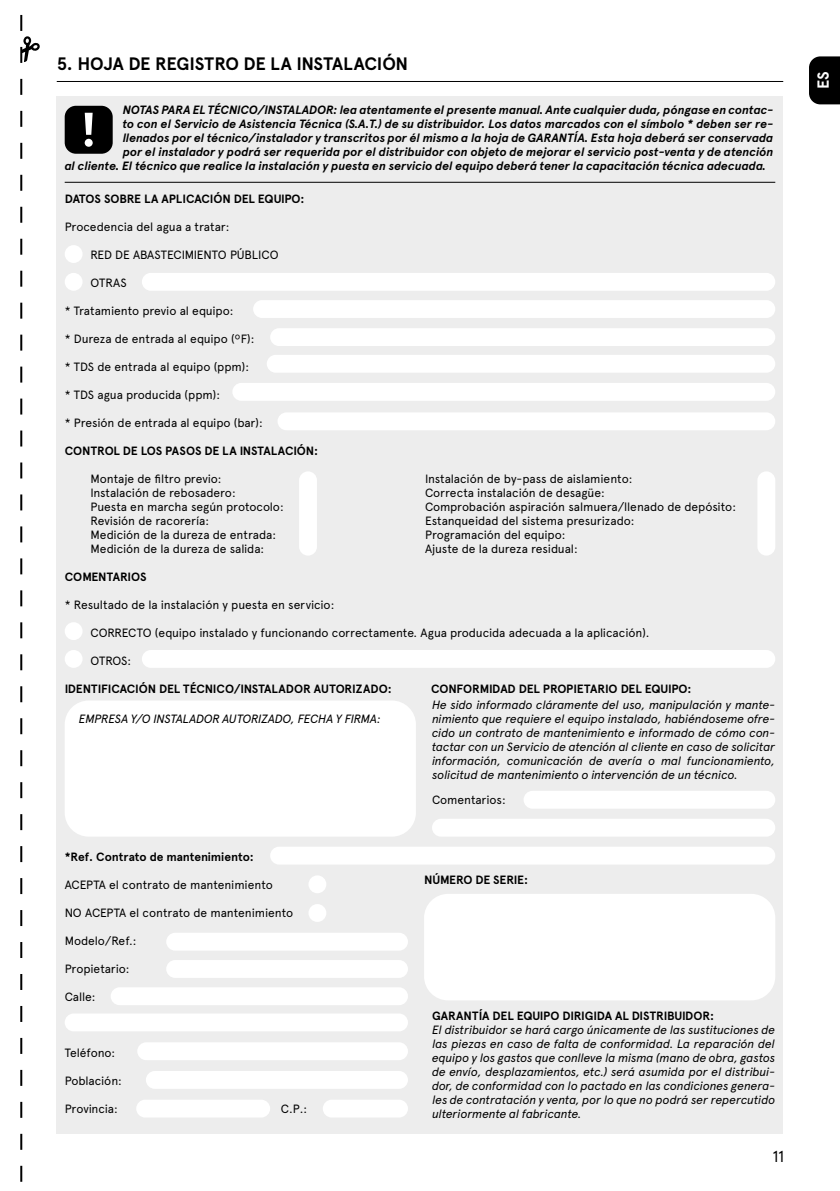
<style>
.page{position:relative;width:840px;height:1191px;background:#fff}
.page>*{position:absolute;margin:0;border:0;box-sizing:border-box;transform-origin:0 0}
.t1{font:700 18px "Apercu Pro";letter-spacing:-.015em;color:#000}
.t2{font:16px "Apercu Pro";color:#000}
.t3{font:700 16px "Apercu Pro";color:#fff}
.t4{font:12px "Apercu Pro";letter-spacing:-.01em;color:#000}
.t5{font:italic 12px/14px "Apercu Pro";letter-spacing:-.015em;color:#000;text-align:justify}
.t6{font:italic 700 12px "Apercu Pro";letter-spacing:-.005em;color:#000}
.t7{font:700 12px "Apercu Pro";letter-spacing:-.01em;color:#000}
</style>
<div class="page">
<div style="left:57px;top:96px;width:725px;height:1038px;background:#ededed"></div>
<svg style="left:809px;top:56px;width:30px;height:48px"></svg>
<div style="left:424px;top:894px;width:350px;height:106px;background:#fff;border-radius:24px"></div>
<hr style="left:57px;top:81px;width:725px;height:1px;background:#000">
<hr style="left:65px;top:182px;width:709px;height:1px;background:#000">
<div style="left:65px;top:700px;width:350px;height:136px;background:#fff;border-radius:24px"></div>
<svg style="left:20px;top:14px;width:20px;height:1168px"></svg>
<div style="left:65px;top:106px;width:48px;height:48px;background:#000;border-radius:11px"></div>
<svg style="left:85px;top:113px;width:8px;height:34px"></svg>
<div style="left:253px;top:300px;width:521px;height:18px;background:#fff;border-radius:9px"></div>
<div style="left:270px;top:328px;width:504px;height:18px;background:#fff;border-radius:9px"></div>
<div style="left:142px;top:273px;width:632px;height:18px;background:#fff;border-radius:9px"></div>
<div style="left:142px;top:650px;width:632px;height:18px;background:#fff;border-radius:9px"></div>
<div style="left:266px;top:355px;width:508px;height:18px;background:#fff;border-radius:9px"></div>
<div style="left:232px;top:383px;width:542px;height:18px;background:#fff;border-radius:9px"></div>
<div style="left:277px;top:412px;width:497px;height:18px;background:#fff;border-radius:9px"></div>
<div style="left:299px;top:471px;width:18px;height:84px;background:#fff;border-radius:9px"></div>
<div style="left:65px;top:245px;width:17px;height:18px;background:#fff;border-radius:50%"></div>
<div style="left:65px;top:622px;width:17px;height:18px;background:#fff;border-radius:50%"></div>
<div style="left:65px;top:273px;width:17px;height:18px;background:#fff;border-radius:50%"></div>
<div style="left:65px;top:650px;width:17px;height:18px;background:#fff;border-radius:50%"></div>
<div style="left:757px;top:471px;width:17px;height:84px;background:#fff;border-radius:9px"></div>
<div style="left:270px;top:846px;width:504px;height:18px;background:#fff;border-radius:9px"></div>
<div style="left:308px;top:875px;width:18px;height:18px;background:#fff;border-radius:50%"></div>
<div style="left:166px;top:932px;width:242px;height:18px;background:#fff;border-radius:9px"></div>
<div style="left:111px;top:987px;width:297px;height:18px;background:#fff;border-radius:9px"></div>
<div style="left:65px;top:1013px;width:343px;height:18px;background:#fff;border-radius:9px"></div>
<div style="left:308px;top:904px;width:18px;height:18px;background:#fff;border-radius:50%"></div>
<div style="left:166px;top:960px;width:242px;height:18px;background:#fff;border-radius:9px"></div>
<div style="left:137px;top:1042px;width:271px;height:18px;background:#fff;border-radius:9px"></div>
<div style="left:146px;top:1071px;width:262px;height:17px;background:#fff;border-radius:9px"></div>
<div style="left:136px;top:1099px;width:134px;height:18px;background:#fff;border-radius:9px"></div>
<div style="left:322px;top:1099px;width:86px;height:18px;background:#fff;border-radius:9px"></div>
<div style="left:523px;top:791px;width:251px;height:17px;background:#fff;border-radius:9px"></div>
<div style="left:432px;top:818px;width:342px;height:18px;background:#fff;border-radius:9px"></div>
<h1 class="t1" style="left:57px;top:50px;width:353px">5. HOJA DE REGISTRO DE LA INSTALACIÓN</h1>
<p class="t6" style="left:123px;top:101px;width:652px">NOTAS PARA EL TÉCNICO/INSTALADOR: lea atentamente el presente manual. Ante cualquier duda, póngase en contac-</p>
<p class="t6" style="left:123px;top:115px;width:651px">to con el Servicio de Asistencia Técnica (S.A.T.) de su distribuidor. Los datos marcados con el símbolo * deben ser re-</p>
<p class="t6" style="left:123px;top:129px;width:652px">llenados por el técnico/instalador y transcritos por él mismo a la hoja de GARANTÍA. Esta hoja deberá ser conservada</p>
<p class="t6" style="left:123px;top:143px;width:651px">por el instalador y podrá ser requerida por el distribuidor con objeto de mejorar el servicio post-venta y de atención</p>
<p class="t6" style="left:65px;top:157px;width:702px">al cliente. El técnico que realice la instalación y puesta en servicio del equipo deberá tener la capacitación técnica adecuada.</p>
<p class="t7" style="left:65px;top:189px;width:241px">DATOS SOBRE LA APLICACIÓN DEL EQUIPO:</p>
<p class="t4" style="left:65px;top:217px;width:166px">Procedencia del agua a tratar:</p>
<p class="t4" style="left:90px;top:245px;width:189px">RED DE ABASTECIMIENTO PÚBLICO</p>
<p class="t4" style="left:90px;top:273px;width:38px">OTRAS</p>
<p class="t4" style="left:65px;top:301px;width:170px">* Tratamiento previo al equipo:</p>
<p class="t4" style="left:65px;top:329px;width:191px">* Dureza de entrada al equipo (ºF):</p>
<p class="t4" style="left:65px;top:357px;width:186px">* TDS de entrada al equipo (ppm):</p>
<p class="t4" style="left:65px;top:385px;width:157px">* TDS agua producida (ppm):</p>
<p class="t4" style="left:65px;top:413px;width:199px">* Presión de entrada al equipo (bar):</p>
<p class="t7" style="left:65px;top:441px;width:255px">CONTROL DE LOS PASOS DE LA INSTALACIÓN:</p>
<p class="t4" style="left:90px;top:469px;width:133px">Montaje de filtro previo:</p>
<p class="t4" style="left:425px;top:469px;width:209px">Instalación de by-pass de aislamiento:</p>
<p class="t4" style="left:90px;top:483px;width:147px">Instalación de rebosadero:</p>
<p class="t4" style="left:425px;top:483px;width:181px">Correcta instalación de desagüe:</p>
<p class="t4" style="left:90px;top:497px;width:195px">Puesta en marcha según protocolo:</p>
<p class="t4" style="left:425px;top:497px;width:312px">Comprobación aspiración salmuera/llenado de depósito:</p>
<p class="t4" style="left:90px;top:511px;width:120px">Revisión de racorería:</p>
<p class="t4" style="left:425px;top:511px;width:211px">Estanqueidad del sistema presurizado:</p>
<p class="t4" style="left:90px;top:525px;width:187px">Medición de la dureza de entrada:</p>
<p class="t4" style="left:425px;top:525px;width:142px">Programación del equipo:</p>
<p class="t4" style="left:90px;top:539px;width:175px">Medición de la dureza de salida:</p>
<p class="t4" style="left:425px;top:539px;width:154px">Ajuste de la dureza residual:</p>
<p class="t7" style="left:65px;top:567px;width:83px">COMENTARIOS</p>
<p class="t4" style="left:65px;top:595px;width:271px">* Resultado de la instalación y puesta en servicio:</p>
<p class="t4" style="left:90px;top:623px;width:560px">CORRECTO (equipo instalado y funcionando correctamente. Agua producida adecuada a la aplicación).</p>
<p class="t4" style="left:90px;top:651px;width:42px">OTROS:</p>
<p class="t7" style="left:65px;top:679px;width:328px">IDENTIFICACIÓN DEL TÉCNICO/INSTALADOR AUTORIZADO:</p>
<p class="t7" style="left:431px;top:679px;width:262px">CONFORMIDAD DEL PROPIETARIO DEL EQUIPO:</p>
<p class="t5" style="left:79px;top:711px;width:303px">EMPRESA Y/O INSTALADOR AUTORIZADO, FECHA Y FIRMA:</p>
<p class="t7" style="left:65px;top:847px;width:191px">*Ref. Contrato de mantenimiento:</p>
<p class="t4" style="left:65px;top:875px;width:209px">ACEPTA el contrato de mantenimiento</p>
<p class="t4" style="left:65px;top:903px;width:230px">NO ACEPTA el contrato de mantenimiento</p>
<p class="t4" style="left:65px;top:931px;width:73px">Modelo/Ref.:</p>
<p class="t4" style="left:65px;top:959px;width:66px">Propietario:</p>
<p class="t4" style="left:65px;top:987px;width:32px">Calle:</p>
<p class="t4" style="left:65px;top:1043px;width:52px">Teléfono:</p>
<p class="t4" style="left:65px;top:1071px;width:59px">Población:</p>
<p class="t4" style="left:65px;top:1099px;width:55px">Provincia:</p>
<p class="t4" style="left:281px;top:1099px;width:28px">C.P.:</p>
<p class="t5" style="left:432px;top:697px;width:344px">He sido informado cláramente del uso, manipulación y mante&shy;nimiento que requiere el equipo instalado, habiéndoseme ofre&shy;cido un contrato de mantenimiento e informado de cómo con&shy;tactar con un Servicio de atención al cliente en caso de solicitar información, comunicación de avería o mal funcionamiento, solicitud de mantenimiento o intervención de un técnico.</p>
<p class="t4" style="left:432px;top:790px;width:75px">Comentarios:</p>
<p class="t7" style="left:424px;top:870px;width:105px">NÚMERO DE SERIE:</p>
<p class="t7" style="left:432px;top:1006px;width:284px">GARANTÍA DEL EQUIPO DIRIGIDA AL DISTRIBUIDOR:</p>
<p class="t5" style="left:432px;top:1021px;width:344px">El distribuidor se hará cargo únicamente de las sustituciones de las piezas en caso de falta de conformidad. La reparación del equipo y los gastos que conlleve la misma (mano de obra, gastos de envío, desplazamientos, etc.) será asumida por el distribui&shy;dor, de conformidad con lo pactado en las condiciones genera&shy;les de contratación y venta, por lo que no podrá ser repercutido ulteriormente al fabricante.</p>
<h2 class="t2" style="left:772px;top:1144px;width:13px">11</h2>
<h2 class="t3" style="left:810px;top:89px;width:19px;rotate:-90deg">ES</h2>
</div>
